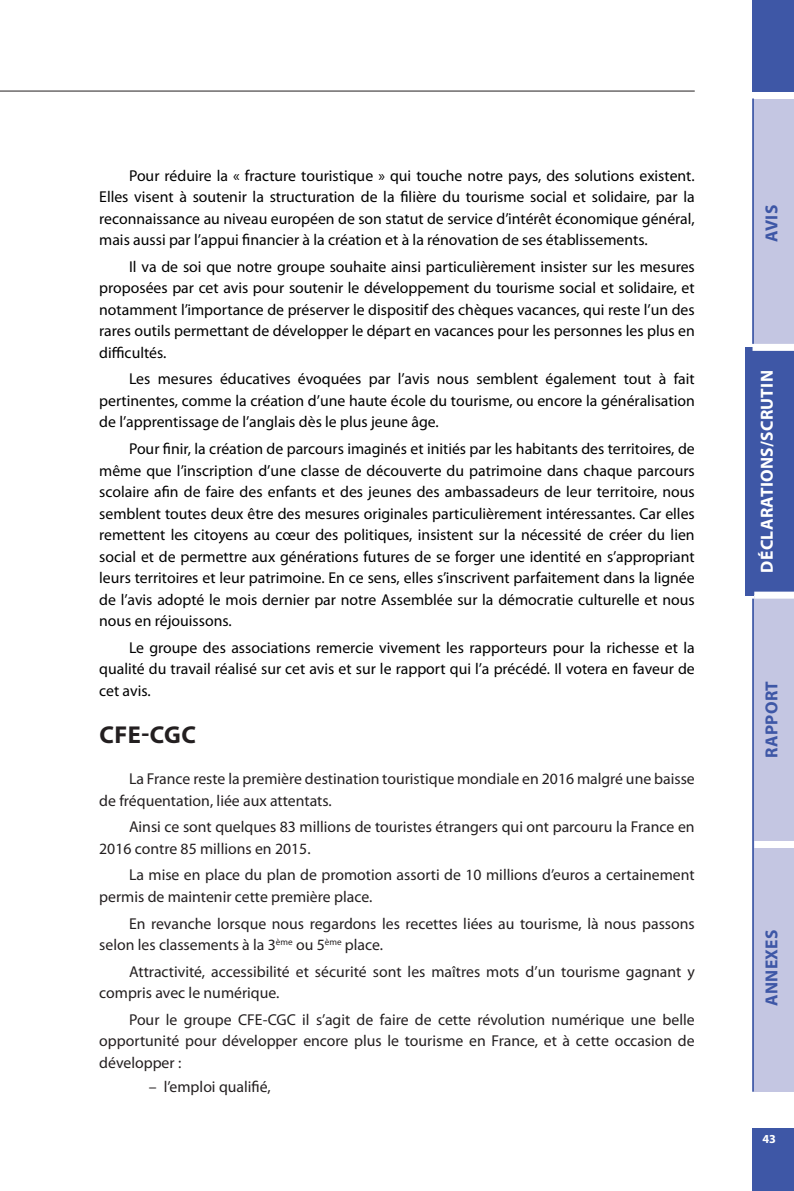
<style>
.page{position:relative;width:794px;height:1191px;background:#fff}
.page>*{position:absolute;margin:0;border:0;box-sizing:border-box;transform-origin:0 0}
.Titre_Groupe{font:700 24.5px "Myriad Pro";letter-spacing:.02em;color:#231f20}
.t1{font:700 17.5px "Myriad Pro";letter-spacing:.02em;color:#fff}
.t2{font:700 17.5px "Myriad Pro";letter-spacing:.02em;color:#3e57a6}
.Alinéa{font:15.75px/21.5px "Myriad Pro";color:#000001;text-align:justify}
.Alinéa-2{font:15.75px/21.5px "Myriad Pro";color:#231f20}
.t3{font:700 12.25px "Myriad Pro";color:#fff}
</style>
<div class="page">
<div style="left:752px;top:1129px;width:42px;height:62px;background:#3e57a6"></div>
<div style="left:752px;top:0;width:42px;height:91px;background:#3e57a6"></div>
<div style="left:754px;top:99px;width:40px;height:248px;background:#c4c6e2"></div>
<div style="left:745px;top:347px;width:49px;height:248px;background:#3e57a6"></div>
<div style="left:754px;top:595px;width:40px;height:248px;background:#c4c6e2"></div>
<div style="left:754px;top:843px;width:40px;height:248px;background:#c4c6e2"></div>
<div style="left:752px;top:344px;width:42px;height:7px;background:#fff"></div>
<div style="left:754px;top:591px;width:40px;height:7px;background:#fff"></div>
<div style="left:754px;top:841px;width:40px;height:7px;background:#fff"></div>
<hr style="left:752px;top:598px;width:2px;height:493px;background:#3e57a6">
<hr style="left:752px;top:98px;width:2px;height:246px;background:#3e57a6">
<hr style="left:0;top:91px;width:694px;height:1px;background:#231f20">
<p class="Alinéa" style="left:99px;top:164px;width:597px;text-indent:30px">Pour réduire la « fracture touristique » qui touche notre pays, des solutions existent.<br>Elles visent à soutenir la structuration de la filière du tourisme social et solidaire, par la reconnaissance au niveau européen de son statut de service d’intérêt économique général, mais aussi par l’appui financier à la création et à la rénovation de ses établissements.</p>
<p class="Alinéa" style="left:99px;top:255px;width:597px;text-indent:30px">Il va de soi que notre groupe souhaite ainsi particulièrement insister sur les mesures proposées par cet avis pour soutenir le développement du tourisme social et solidaire, et notamment l’importance de préserver le dispositif des chèques vacances, qui reste l’un des rares outils permettant de développer le départ en vacances pour les personnes les plus en difficultés.</p>
<p class="Alinéa" style="left:99px;top:368px;width:597px;text-indent:30px">Les mesures éducatives évoquées par l’avis nous semblent également tout à fait pertinentes, comme la création d’une haute école du tourisme, ou encore la généralisation de l’apprentissage de l’anglais dès le plus jeune âge.</p>
<p class="Alinéa" style="left:99px;top:438px;width:597px;text-indent:30px">Pour finir, la création de parcours imaginés et initiés par les habitants des territoires, de même que l’inscription d’une classe de découverte du patrimoine dans chaque parcours scolaire afin de faire des enfants et des jeunes des ambassadeurs de leur territoire, nous semblent toutes deux être des mesures originales particulièrement intéressantes. Car elles remettent les citoyens au cœur des politiques, insistent sur la nécessité de créer du lien social et de permettre aux générations futures de se forger une identité en s’appropriant leurs territoires et leur patrimoine. En ce sens, elles s’inscrivent parfaitement dans la lignée de l’avis adopté le mois dernier par notre Assemblée sur la démocratie culturelle et nous nous en réjouissons.</p>
<p class="Alinéa" style="left:99px;top:636px;width:597px;text-indent:30px">Le groupe des associations remercie vivement les rapporteurs pour la richesse et la qualité du travail réalisé sur cet avis et sur le rapport qui l’a précédé. Il votera en faveur de cet avis.</p>
<p class="Titre_Groupe" style="left:99px;top:718px;width:98px">CFE-CGC</p>
<p class="Alinéa-2" style="left:99px;top:768px;width:597px;text-indent:30px">La France reste la première destination touristique mondiale en 2016 malgré une baisse de fréquentation, liée aux attentats.</p>
<p class="Alinéa-2" style="left:99px;top:816px;width:597px;text-indent:30px">Ainsi ce sont quelques 83 millions de touristes étrangers qui ont parcouru la France en<br>2016 contre 85 millions en 2015.</p>
<p class="Alinéa-2" style="left:99px;top:864px;width:597px;text-indent:30px">La mise en place du plan de promotion assorti de 10 millions d’euros a certainement permis de maintenir cette première place.</p>
<p class="Alinéa-2" style="left:99px;top:912px;width:597px;text-indent:30px">En revanche lorsque nous regardons les recettes liées au tourisme, là nous passons selon les classements à la 3<sup>ème</sup> ou 5<sup>ème</sup> place.</p>
<p class="Alinéa-2" style="left:99px;top:960px;width:597px;text-indent:30px">Attractivité, accessibilité et sécurité sont les maîtres mots d’un tourisme gagnant y compris avec le numérique.</p>
<p class="Alinéa-2" style="left:99px;top:1008px;width:597px;text-align:justify;text-indent:30px">Pour le groupe CFE-CGC il s’agit de faire de cette révolution numérique une belle opportunité pour développer encore plus le tourisme en France, et à cette occasion de développer :</p>
<p class="Alinéa-2" style="left:149px;top:1075px;width:123px">– l’emploi qualifié,</p>
<p class="t2" style="left:760px;top:242px;width:39px;rotate:-90deg">AVIS</p>
<p class="t1" style="left:755px;top:573px;width:204px;rotate:-90deg">DÉCLARATIONS/SCRUTIN</p>
<p class="t2" style="left:760px;top:758px;width:78px;rotate:-90deg">RAPPORT</p>
<p class="t2" style="left:760px;top:1006px;width:78px;rotate:-90deg">ANNEXES</p>
<p class="t3" style="left:762px;top:1131px;width:15px">43</p>
</div>
